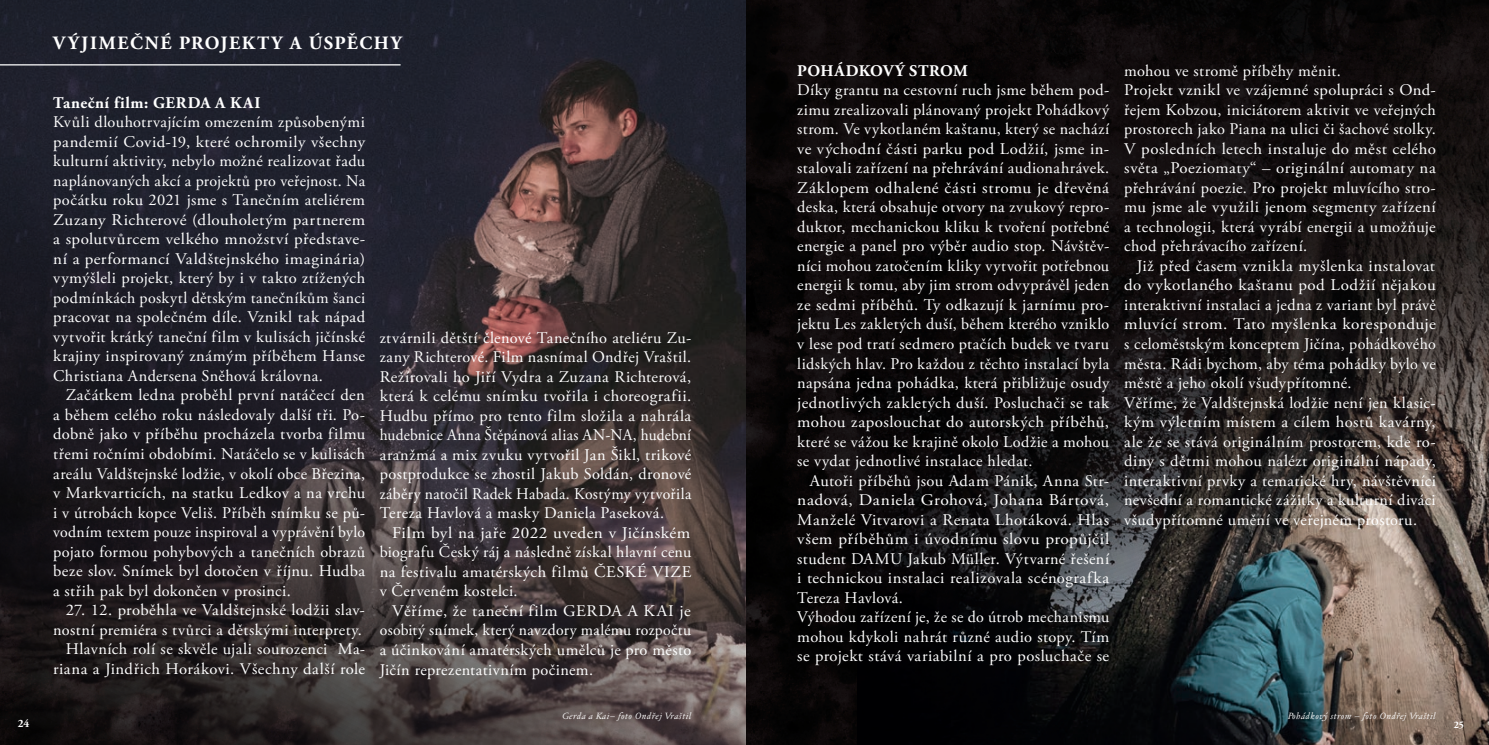
<style>
.page{position:relative;width:1489px;height:745px;background:#fff}
.page>*{position:absolute;margin:0;border:0;box-sizing:border-box;transform-origin:0 0}
.t1{font:700 18.75px "Adobe Garamond Pro";letter-spacing:.085em;color:#fff}
.t2{font:16.25px/19.5px "Adobe Garamond Pro";letter-spacing:.025em;color:#fff;text-align:justify}
.t3{font:16.25px/19.5px "Adobe Garamond Pro";letter-spacing:.025em;color:#fff;text-align:justify;scale:1.04 1}
.t4{font:16.25px/19.5px "Adobe Garamond Pro";letter-spacing:.025em;color:#fff;text-align:justify;scale:1.06 1}
.t5{font:700 16.25px "Adobe Garamond Pro";letter-spacing:.035em;color:#fff}
.t6{font:700 16.25px "Adobe Garamond Pro";letter-spacing:.015em;color:#fff}
.t7{font:700 11.25px "Adobe Garamond Pro";color:#fff}
.t8{font:700 10px "Adobe Garamond Pro";color:#fff}
.t9{font:italic 8.75px "Jannon Text CE";letter-spacing:.05em;color:#fff}
</style>
<div class="page">
<img style="left:745px;top:0;width:112px;height:744px">
<img style="left:0;top:0;width:745px;height:744px">
<hr style="left:0;top:64px;width:400px;height:1px;background:#fff">
<img style="left:857px;top:0;width:631px;height:744px">
<p class="t1" style="left:53px;top:32px;width:350px">VÝJIMEČNÉ PROJEKTY A ÚSPĚCHY</p>
<p class="t5" style="left:53px;top:93px;width:209px">Taneční film: GERDA A KAI</p>
<p class="t2" style="left:53px;top:113px;width:313px">Kvůli dlouhotrvajícím omezením způsobenými pandemií Covid-19, které ochromily všechny kulturní aktivity, nebylo možné realizovat řadu naplánovaných akcí a projektů pro veřejnost. Na počátku roku 2021 jsme s Tanečním ateliérem Zuzany Richterové (dlouholetým partnerem a spolutvůrcem velkého množství představe&shy;ní a performancí Valdštejnského imaginária) vymýšleli projekt, který by i v takto ztížených podmínkách poskytl dětským tanečníkům šanci pracovat na společném díle. Vznikl tak nápad vytvořit krátký taneční film v kulisách jičínské krajiny inspirovaný známým příběhem Hanse Christiana Andersena Sněhová královna.</p>
<p class="t2" style="left:53px;top:386px;width:313px;text-indent:12px">Začátkem ledna proběhl první natáčecí den a během celého roku následovaly další tři. Po&shy;dobně jako v příběhu procházela tvorba filmu třemi ročními obdobími. Natáčelo se v kulisách areálu Valdštejnské lodžie, v okolí obce Březina, v Markvarticích, na statku Ledkov a na vrchu i v útrobách kopce Veliš. Příběh snímku se pů&shy;vodním textem pouze inspiroval a vyprávění bylo pojato formou pohybových a tanečních obrazů beze slov. Snímek byl dotočen v říjnu. Hudba a střih pak byl dokončen v prosinci.</p>
<p class="t2" style="left:53px;top:600px;width:313px;text-align:right">27. 12. proběhla ve Valdštejnské lodžii slav&shy;nostní premiéra s tvůrci a dětskými interprety.</p>
<p class="t2" style="left:53px;top:639px;width:313px;text-align:right">Hlavních rolí se skvěle ujali sourozenci Ma&shy;riana a Jindřich Horákovi. Všechny další role</p>
<p class="t2" style="left:380px;top:328px;width:313px">ztvárnili dětští členové Tanečního ateliéru Zu&shy;zany Richterové. Film nasnímal Ondřej Vraštil.<br>Režírovali ho Jiří Vydra a Zuzana Richterová, která k celému snímku tvořila i choreografii.<br>Hudbu přímo pro tento film složila a nahrála hudebnice Anna Štěpánová alias AN-NA, hudební aranžmá a mix zvuku vytvořil Jan Šikl, trikové postprodukce se zhostil Jakub Soldán, dronové záběry natočil Radek Habada. Kostýmy vytvořila Tereza Havlová a masky Daniela Paseková.</p>
<p class="t4" style="left:380px;top:523px;width:295px;text-indent:13px">Film byl na jaře 2022 uveden v Jičínském biografu Český ráj a následně získal hlavní cenu na festivalu amatérských filmů ČESKÉ VIZE v Červeném kostelci.</p>
<p class="t2" style="left:380px;top:601px;width:313px;text-indent:12px">Věříme, že taneční film GERDA A KAI je osobitý snímek, který navzdory malému rozpočtu a účinkování amatérských umělců je pro město Jičín reprezentativním počinem.</p>
<p class="t6" style="left:797px;top:61px;width:172px">POHÁDKOVÝ STROM</p>
<p class="t2" style="left:797px;top:81px;width:313px">Díky grantu na cestovní ruch jsme během pod&shy;zimu zrealizovali plánovaný projekt Pohádkový strom. Ve vykotlaném kaštanu, který se nachází ve východní části parku pod Lodžií, jsme in&shy;stalovali zařízení na přehrávání audionahrávek.<br>Záklopem odhalené části stromu je dřevěná deska, která obsahuje otvory na zvukový repro&shy;duktor, mechanickou kliku k tvoření potřebné energie a panel pro výběr audio stop. Návštěv&shy;níci mohou zatočením kliky vytvořit potřebnou energii k tomu, aby jim strom odvyprávěl jeden ze sedmi příběhů. Ty odkazují k jarnímu pro&shy;jektu Les zakletých duší, během kterého vzniklo v lese pod tratí sedmero ptačích budek ve tvaru lidských hlav. Pro každou z těchto instalací byla napsána jedna pohádka, která přibližuje osudy jednotlivých zakletých duší. Posluchači se tak mohou zaposlouchat do autorských příběhů, které se vážou ke krajině okolo Lodžie a mohou se vydat jednotlivé instalace hledat.</p>
<p class="t2" style="left:797px;top:471px;width:313px;text-indent:13px">Autoři příběhů jsou Adam Pánik, Anna Str&shy;nadová, Daniela Grohová, Johana Bártová, Manželé Vitvarovi a Renata Lhotáková. Hlas všem příběhům i úvodnímu slovu propůjčil student DAMU Jakub Müller. Výtvarné řešení i technickou instalaci realizovala scénografka Tereza Havlová.</p>
<p class="t2" style="left:797px;top:607px;width:313px">Výhodou zařízení je, že se do útrob mechanismu mohou kdykoli nahrát různé audio stopy. Tím se projekt stává variabilní a pro posluchače se</p>
<p class="t2" style="left:1124px;top:61px;width:218px">mohou ve stromě příběhy měnit.</p>
<p class="t2" style="left:1124px;top:81px;width:313px">Projekt vznikl ve vzájemné spolupráci s Ond&shy;řejem Kobzou, iniciátorem aktivit ve veřejných prostorech jako Piana na ulici či šachové stolky.<br>V posledních letech instaluje do měst celého světa „Poeziomaty“ – originální automaty na přehrávání poezie. Pro projekt mluvícího stro&shy;mu jsme ale využili jenom segmenty zařízení a technologii, která vyrábí energii a umožňuje chod přehrávacího zařízení.</p>
<p class="t3" style="left:1124px;top:256px;width:301px;text-indent:13px">Již před časem vznikla myšlenka instalovat do vykotlaného kaštanu pod Lodžií nějakou interaktivní instalaci a jedna z variant byl právě mluvící strom. Tato myšlenka koresponduje s celoměstským konceptem Jičína, pohádkového města. Rádi bychom, aby téma pohádky bylo ve městě a jeho okolí všudypřítomné.</p>
<p class="t2" style="left:1124px;top:393px;width:313px">Věříme, že Valdštejnská lodžie není jen klasic&shy;kým výletním místem a cílem hostů kavárny, ale že se stává originálním prostorem, kde ro&shy;diny s dětmi mohou nalézt originální nápady, interaktivní prvky a tematické hry, návštěvníci nevšední a romantické zážitky a kulturní diváci všudypřítomné umění ve veřejném prostoru.</p>
<p class="t9" style="left:1287px;top:710px;width:150px">Pohádkový strom – foto Ondřej Vraštil</p>
<p class="t9" style="left:562px;top:710px;width:131px">Gerda a Kai– foto Ondřej Vraštil</p>
<p class="t7" style="left:18px;top:716px;width:13px">24</p>
<p class="t8" style="left:1453px;top:718px;width:12px">25</p>
</div>
